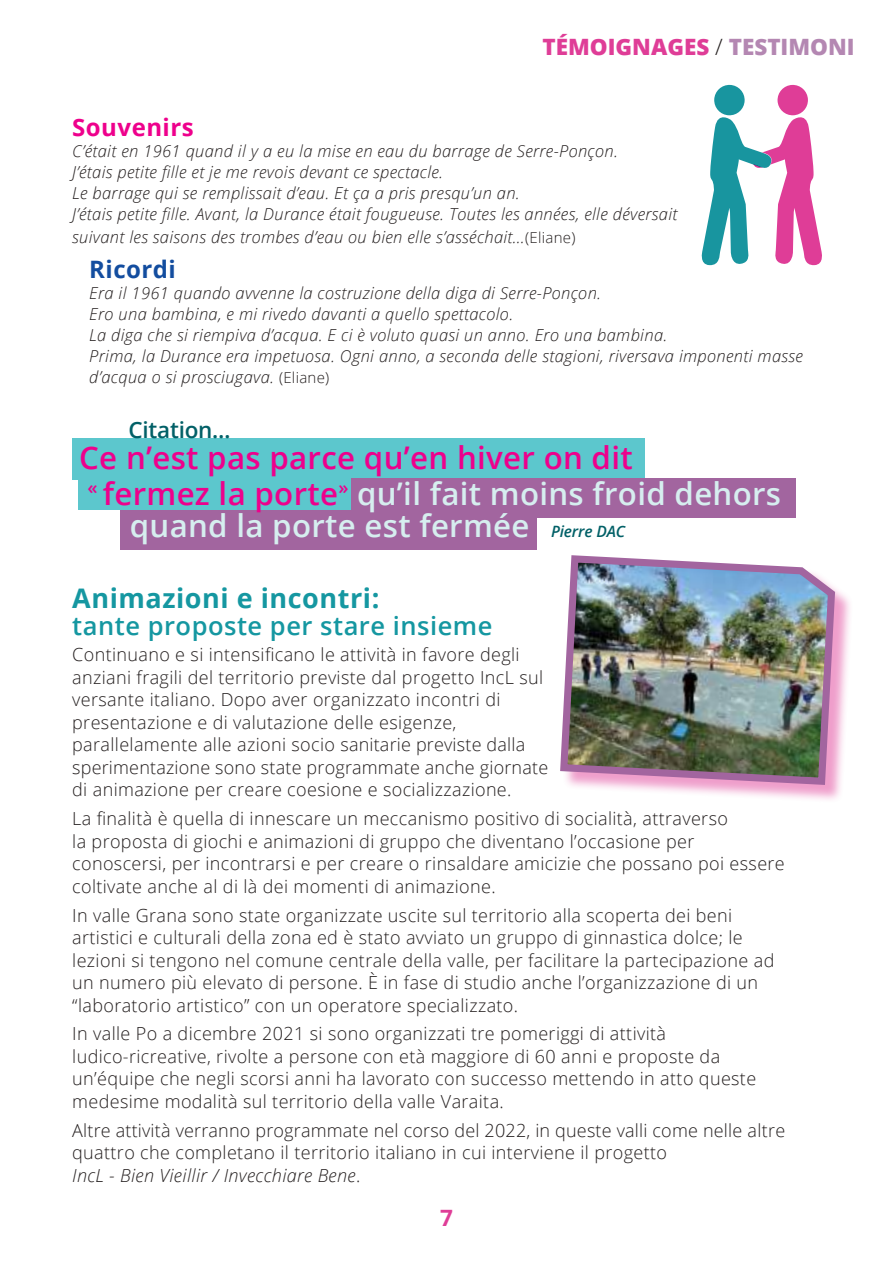
<style>
.page{position:relative;width:893px;height:1263px;background:#fff}
.page>*{position:absolute;margin:0;border:0;box-sizing:border-box;transform-origin:0 0}
.t1{font:600 31.2px/35.8px "Open Sans";letter-spacing:.01em;color:#ee008c}
.t2{font:600 31.2px "Open Sans";letter-spacing:.01em;color:#d6eeef}
.t3{font:700 27px "Open Sans";letter-spacing:.02em;color:#1597a1}
.t4{font:600 25.5px "Open Sans";letter-spacing:.02em;color:#1597a1}
.t5{font:700 24px "Open Sans";color:#ee008c}
.t6{font:700 24px "Open Sans";color:#134d9f}
.t7{font:800 22.5px "Open Sans";color:#df3d97}
.t8{font:600 22.5px "Open Sans";letter-spacing:-.01em;color:#026067}
.t9{font:700 22.5px "Open Sans";color:#df3d97}
.t10{font:300 18px/22.5px "Open Sans";letter-spacing:.02em;color:#241f1f}
.t11{font:italic 300 16.5px/21px "Open Sans";letter-spacing:.02em;color:#241f1f}
.t12{font:italic 600 15.6px "Open Sans";letter-spacing:-.01em;color:#026067}
.s1{font-weight:300;color:#241f1f}
.s2{color:#b487b2}
.s3{font-style:normal;font-size:15px}
.s4{color:#d6eeef}
.s5{font-style:italic}
</style>
<div class="page">
<div style="left:562px;top:558px;width:292px;height:245px;background:#df3d97;opacity:.5"></div>
<img style="left:560px;top:555px;width:279px;height:234px">
<div style="left:777px;top:85px;width:31px;height:31px;background:#df3d97;border-radius:50%"></div>
<div style="left:714px;top:85px;width:31px;height:31px;background:#18959f;border-radius:50%"></div>
<svg style="left:701px;top:117px;width:121px;height:149px"></svg>
<div style="left:72px;top:438px;width:573px;height:42px;background:#5cc7cd"></div>
<div style="left:78px;top:477px;width:325px;height:33px;background:#5cc7cd"></div>
<div style="left:351px;top:478px;width:444px;height:40px;background:#a2659f"></div>
<div style="left:121px;top:510px;width:416px;height:40px;background:#a2659f"></div>
<p class="t7" style="left:542px;top:30px;width:314px">TÉMOIGNAGES <span class="s1">/</span> <span class="s2">TESTIMONI</span></p>
<h3 class="t5" style="left:72px;top:110px;width:123px">Souvenirs</h3>
<p class="t11" style="left:72px;top:140px;width:607px">C’était en 1961 quand il y a eu la mise en eau du barrage de Serre-Ponçon.<br>J’étais petite fille et je me revois devant ce spectacle.<br>Le barrage qui se remplissait d’eau. Et ça a pris presqu’un an.<br>J’étais petite fille. Avant, la Durance était fougueuse. Toutes les années, elle déversait</p>
<p class="t11" style="left:72px;top:226px;width:505px">suivant les saisons des trombes d’eau ou bien elle s’asséchait…<span class="s3">(Eliane)</span></p>
<h3 class="t6" style="left:89px;top:252px;width:88px">Ricordi</h3>
<p class="t11" style="left:89px;top:282px;width:715px">Era il 1961 quando avvenne la costruzione della diga di Serre-Ponçon.<br>Ero una bambina, e mi rivedo davanti a quello spettacolo.<br>La diga che si riempiva d’acqua. E ci è voluto quasi un anno. Ero una bambina.<br>Prima, la Durance era impetuosa. Ogni anno, a seconda delle stagioni, riversava imponenti masse d’acqua o si prosciugava. <span class="s3">(Eliane)</span></p>
<p class="t8" style="left:129px;top:414px;width:104px">Citation…</p>
<h1 class="t1" style="left:79px;top:439px;width:703px">Ce n’est pas parce qu’en hiver on dit<br><sup>«</sup> fermez la porte<sup>»</sup> <span class="s4">qu’il fait moins froid dehors</span></h1>
<h1 class="t2" style="left:130px;top:505px;width:401px">quand la porte est fermée</h1>
<p class="t12" style="left:551px;top:520px;width:76px">Pierre DAC</p>
<h2 class="t3" style="left:72px;top:579px;width:309px">Animazioni e incontri:</h2>
<h3 class="t4" style="left:72px;top:608px;width:422px">tante proposte per stare insieme</h3>
<p class="t10" style="left:72px;top:643px;width:477px">Continuano e si intensificano le attività in favore degli anziani fragili del territorio previste dal progetto IncL sul versante italiano. Dopo aver organizzato incontri di presentazione e di valutazione delle esigenze, parallelamente alle azioni socio sanitarie previste dalla sperimentazione sono state programmate anche giornate di animazione per creare coesione e socializzazione.</p>
<p class="t10" style="left:72px;top:807px;width:714px">La finalità è quella di innescare un meccanismo positivo di socialità, attraverso<br>la proposta di giochi e animazioni di gruppo che diventano l’occasione per conoscersi, per incontrarsi e per creare o rinsaldare amicizie che possano poi essere coltivate anche al di là dei momenti di animazione.</p>
<p class="t10" style="left:72px;top:903px;width:704px">In valle Grana sono state organizzate uscite sul territorio alla scoperta dei beni artistici e culturali della zona ed è stato avviato un gruppo di ginnastica dolce; le lezioni si tengono nel comune centrale della valle, per facilitare la partecipazione ad un numero più elevato di persone. È in fase di studio anche l’organizzazione di un “laboratorio artistico” con un operatore specializzato.</p>
<p class="t10" style="left:72px;top:1022px;width:685px">In valle Po a dicembre 2021 si sono organizzati tre pomeriggi di attività ludico-ricreative, rivolte a persone con età maggiore di 60 anni e proposte da un’équipe che negli scorsi anni ha lavorato con successo mettendo in atto queste medesime modalità sul territorio della valle Varaita.</p>
<p class="t10" style="left:72px;top:1118px;width:715px">Altre attività verranno programmate nel corso del 2022, in queste valli come nelle altre quattro che completano il territorio italiano in cui interviene il progetto<br><span class="s5">IncL - Bien Vieillir / Invecchiare Bene</span>.</p>
<p class="t9" style="left:440px;top:1202px;width:14px">7</p>
</div>
